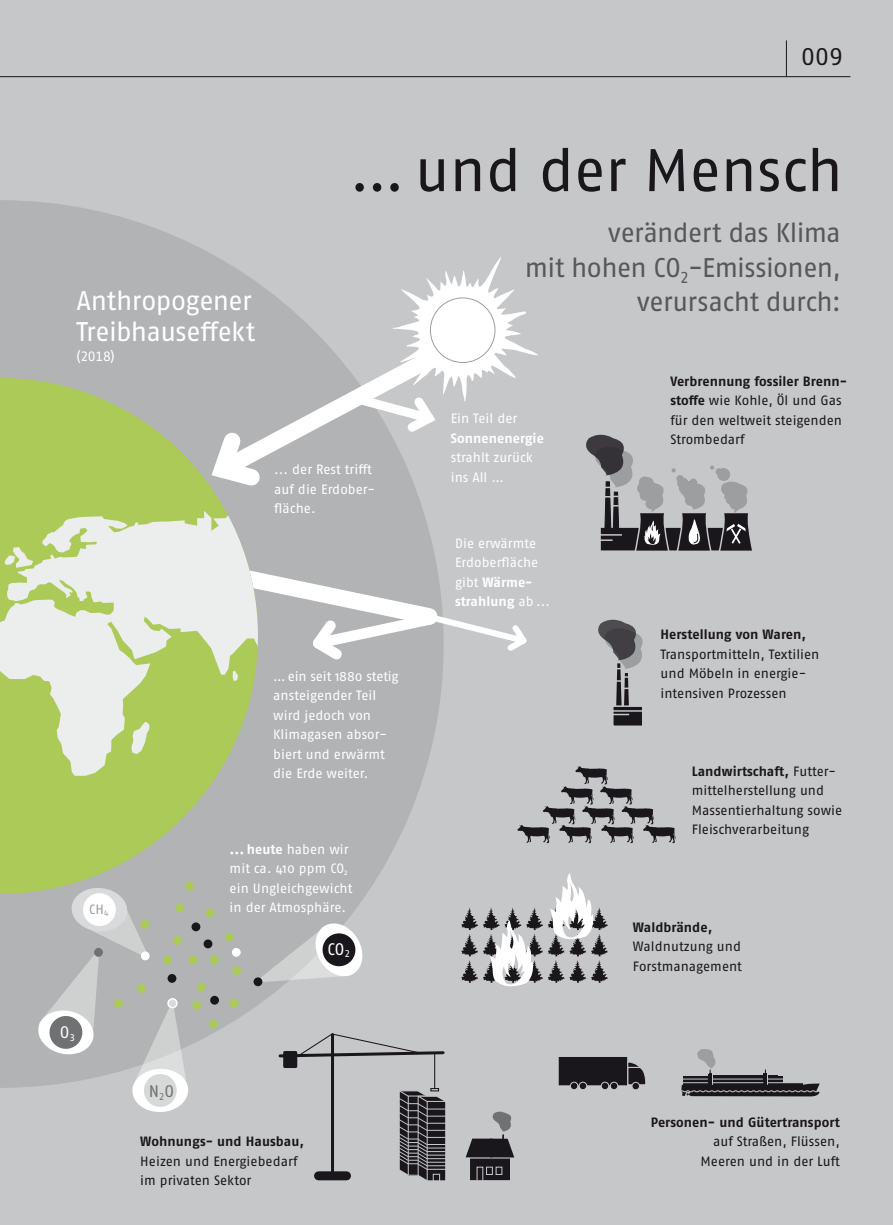
<style>
.page{position:relative;width:893px;height:1225px;background:#c6c7c8}
.page>*{position:absolute;margin:0;border:0;box-sizing:border-box;transform-origin:0 0}
.t1{font:60px "Fago Pro";letter-spacing:-.005em;color:#1a171c}
.t2{font:27px/34.5px "Fago Pro";letter-spacing:-.025em;color:#58585a;text-align:right}
.t3{font:27px "Fago Pro";letter-spacing:-.02em;color:#fff}
.t4{font:24px "Fago Pro";color:#1a171c}
.t5{font:16.8px "Fago Pro";color:#fff}
.t6{font:16.8px "Fago Pro";color:#707172}
.t7{font:13.5px/19.5px "Fago Pro";color:#1a171c}
.t8{font:13.5px/19.5px "Fago Pro";color:#fff}
.t9{font:700 13.5px "Fago Pro";letter-spacing:.005em;color:#1a171c}
.t10{font:700 13.5px "Fago Pro";letter-spacing:.005em;color:#fff}
.t11{font:13.5px "Fago Pro";color:#9c9e9f}
.s1{font-weight:700}
</style>
<div class="page">
<svg style="left:0;top:200px;width:441px;height:887px;fill:#b1b3b4"></svg>
<svg style="left:0;top:378px;width:258px;height:516px;background:#adc373"></svg>
<svg style="left:180px;top:503px;width:347px;height:188px"></svg>
<svg style="left:0;top:516px;width:185px;height:260px;background:#d2deb0"></svg>
<svg style="left:131px;top:722px;width:19px;height:32px"></svg>
<hr style="left:786px;top:40px;width:1px;height:37px;background:#1a171c">
<svg style="left:681px;top:1049px;width:139px;height:47px"></svg>
<div style="left:559px;top:1057px;width:68px;height:27px;background:#1a171c"></div>
<div style="left:570px;top:1082px;width:8px;height:7px;background:#1a171c;border-radius:50%"></div>
<div style="left:570px;top:1081px;width:8px;height:9px;border:1px solid #c6c7c8;border-radius:50%"></div>
<div style="left:610px;top:1082px;width:8px;height:7px;background:#1a171c;border-radius:50%"></div>
<div style="left:610px;top:1081px;width:8px;height:9px;border:1px solid #c6c7c8;border-radius:50%"></div>
<div style="left:579px;top:1082px;width:8px;height:7px;background:#1a171c;border-radius:50%"></div>
<div style="left:579px;top:1081px;width:8px;height:9px;border:1px solid #c6c7c8;border-radius:50%"></div>
<div style="left:601px;top:1082px;width:8px;height:7px;background:#1a171c;border-radius:50%"></div>
<div style="left:601px;top:1081px;width:8px;height:9px;border:1px solid #c6c7c8;border-radius:50%"></div>
<svg style="left:627px;top:1061px;width:19px;height:24px"></svg>
<div style="left:632px;top:1082px;width:7px;height:7px;background:#1a171c;border-radius:50%"></div>
<div style="left:632px;top:1082px;width:8px;height:8px;border:1px solid #c6c7c8;border-radius:50%"></div>
<svg style="left:461px;top:873px;width:147px;height:114px"></svg>
<div style="left:469px;top:1157px;width:42px;height:23px;background:#1a171c"></div>
<div style="left:468px;top:1157px;width:43px;height:24px;border:2px solid #c6c7c8"></div>
<div style="left:477px;top:1166px;width:6px;height:15px;border:1px solid #c6c7c8"></div>
<div style="left:486px;top:1166px;width:7px;height:8px;border:1px solid #c6c7c8"></div>
<svg style="left:466px;top:1111px;width:48px;height:46px"></svg>
<hr style="left:331px;top:1034px;width:3px;height:140px;background:#1a171c">
<div style="left:318px;top:1171px;width:29px;height:9px;background:#1a171c"></div>
<div style="left:285px;top:1052px;width:11px;height:14px;background:#1a171c"></div>
<div style="left:283px;top:1051px;width:14px;height:17px;border:3px solid #1a171c"></div>
<svg style="left:277px;top:1033px;width:168px;height:26px"></svg>
<svg style="left:399px;top:1088px;width:47px;height:93px;background:#545256"></svg>
<hr style="left:434px;top:1052px;width:1px;height:36px;background:#1a171c">
<svg style="left:259px;top:919px;width:106px;height:63px"></svg>
<div style="left:209px;top:1019px;width:9px;height:9px;background:#acca58;border-radius:50%"></div>
<div style="left:206px;top:908px;width:9px;height:9px;background:#acca58;border-radius:50%"></div>
<div style="left:192px;top:1000px;width:9px;height:9px;background:#acca58;border-radius:50%"></div>
<div style="left:232px;top:948px;width:9px;height:8px;background:#fff;border-radius:50%"></div>
<div style="left:185px;top:881px;width:9px;height:9px;background:#acca58;border-radius:50%"></div>
<div style="left:192px;top:922px;width:8px;height:9px;background:#1a171c;border-radius:50%"></div>
<div style="left:225px;top:933px;width:9px;height:8px;background:#acca58;border-radius:50%"></div>
<div style="left:210px;top:955px;width:9px;height:9px;background:#acca58;border-radius:50%"></div>
<div style="left:197px;top:982px;width:9px;height:9px;background:#acca58;border-radius:50%"></div>
<div style="left:188px;top:955px;width:9px;height:9px;background:#acca58;border-radius:50%"></div>
<div style="left:230px;top:998px;width:8px;height:9px;background:#acca58;border-radius:50%"></div>
<div style="left:232px;top:966px;width:9px;height:9px;background:#acca58;border-radius:50%"></div>
<div style="left:254px;top:977px;width:8px;height:9px;background:#1a171c;border-radius:50%"></div>
<div style="left:210px;top:995px;width:9px;height:9px;background:#1a171c;border-radius:50%"></div>
<div style="left:204px;top:939px;width:8px;height:9px;background:#1a171c;border-radius:50%"></div>
<svg style="left:36px;top:886px;width:153px;height:226px"></svg>
<svg style="left:517px;top:766px;width:159px;height:77px"></svg>
<svg style="left:586px;top:434px;width:166px;height:117px"></svg>
<div style="left:689px;top:478px;width:8px;height:8px;background:#9c9e9f;border-radius:50%"></div>
<div style="left:612px;top:705px;width:31px;height:22px;border:2px solid #c6c7c8"></div>
<svg style="left:598px;top:619px;width:45px;height:105px"></svg>
<svg style="left:200px;top:306px;width:241px;height:186px;background:#b8b9ba"></svg>
<svg style="left:201px;top:420px;width:71px;height:77px;background:#cbcdca"></svg>
<svg style="left:352px;top:257px;width:186px;height:182px"></svg>
<hr style="left:0;top:76px;width:850px;height:1px;background:#1a171c">
<h3 class="t4" style="left:801px;top:42px;width:43px">009</h3>
<h1 class="t1" style="left:349px;top:134px;width:495px">… und der Mensch</h1>
<h2 class="t2" style="left:525px;top:215px;width:317px">verändert das Klima<br>mit hohen CO<sub>2</sub>-Emissionen,</h2>
<h2 class="t3" style="left:77px;top:284px;width:177px">Anthropogener</h2>
<h2 class="t2" style="left:637px;top:284px;width:206px">verursacht durch:</h2>
<h2 class="t3" style="left:77px;top:315px;width:180px">Treibhauseffekt</h2>
<p class="t8" style="left:77px;top:346px;width:40px">(2018)</p>
<p class="t8" style="left:274px;top:460px;width:102px">... der Rest trifft auf die Erdober&shy;fläche.</p>
<p class="t11" style="left:89px;top:901px;width:21px">CH<sub>4</sub></p>
<p class="t5" style="left:60px;top:1022px;width:17px">0<sub>3</sub></p>
<p class="t8" style="left:273px;top:666px;width:127px">… ein seit 1880 stetig ansteigender Teil wird jedoch von<br>Klimagasen absor&shy;biert und erwärmt die Erde weiter.</p>
<p class="t8" style="left:230px;top:839px;width:124px"><span class="s1">... heute</span> haben wir mit ca. 410 ppm CO<sub>2 </sub>ein Ungleichgewicht in der Atmosphäre.</p>
<p class="t5" style="left:327px;top:938px;width:24px">CO<sub>2</sub></p>
<p class="t6" style="left:149px;top:1081px;width:27px">N<sub>2</sub>0</p>
<p class="t9" style="left:140px;top:1133px;width:165px">Wohnungs- und Hausbau,</p>
<p class="t7" style="left:140px;top:1151px;width:159px">Heizen und Energiebedarf im privaten Sektor</p>
<p class="t8" style="left:451px;top:409px;width:68px">Ein Teil der</p>
<p class="t10" style="left:451px;top:430px;width:95px">Sonnenenergie</p>
<p class="t8" style="left:451px;top:448px;width:84px">strahlt zurück ins All …</p>
<p class="t8" style="left:455px;top:533px;width:96px">Die erwärmte<br>Erdoberfläche gibt <span class="s1">Wärme&shy;strahlung</span> ab ...</p>
<p class="t7" style="left:670px;top:371px;width:178px"><span class="s1">Verbrennung fossiler Brenn&shy;stoffe</span> wie Kohle, Öl und Gas für den weltweit steigenden<br>Strombedarf</p>
<p class="t9" style="left:660px;top:626px;width:147px">Herstellung von Waren,</p>
<p class="t7" style="left:660px;top:644px;width:160px">Transportmitteln, Textilien und Möbeln in energie&shy;intensiven Prozessen</p>
<p class="t7" style="left:692px;top:761px;width:152px"><span class="s1">Landwirtschaft,</span> Futter&shy;mittelherstellung und<br>Massentierhaltung sowie<br>Fleischverarbeitung</p>
<p class="t9" style="left:633px;top:919px;width:81px">Waldbrände,</p>
<p class="t7" style="left:633px;top:936px;width:111px">Waldnutzung und<br>Forstmanagement</p>
<p class="t9" style="left:651px;top:1114px;width:191px">Personen- und Gütertransport</p>
<p class="t7" style="left:700px;top:1131px;width:141px;text-align:right">auf Straßen, Flüssen,<br>Meeren und in der Luft</p>
</div>
